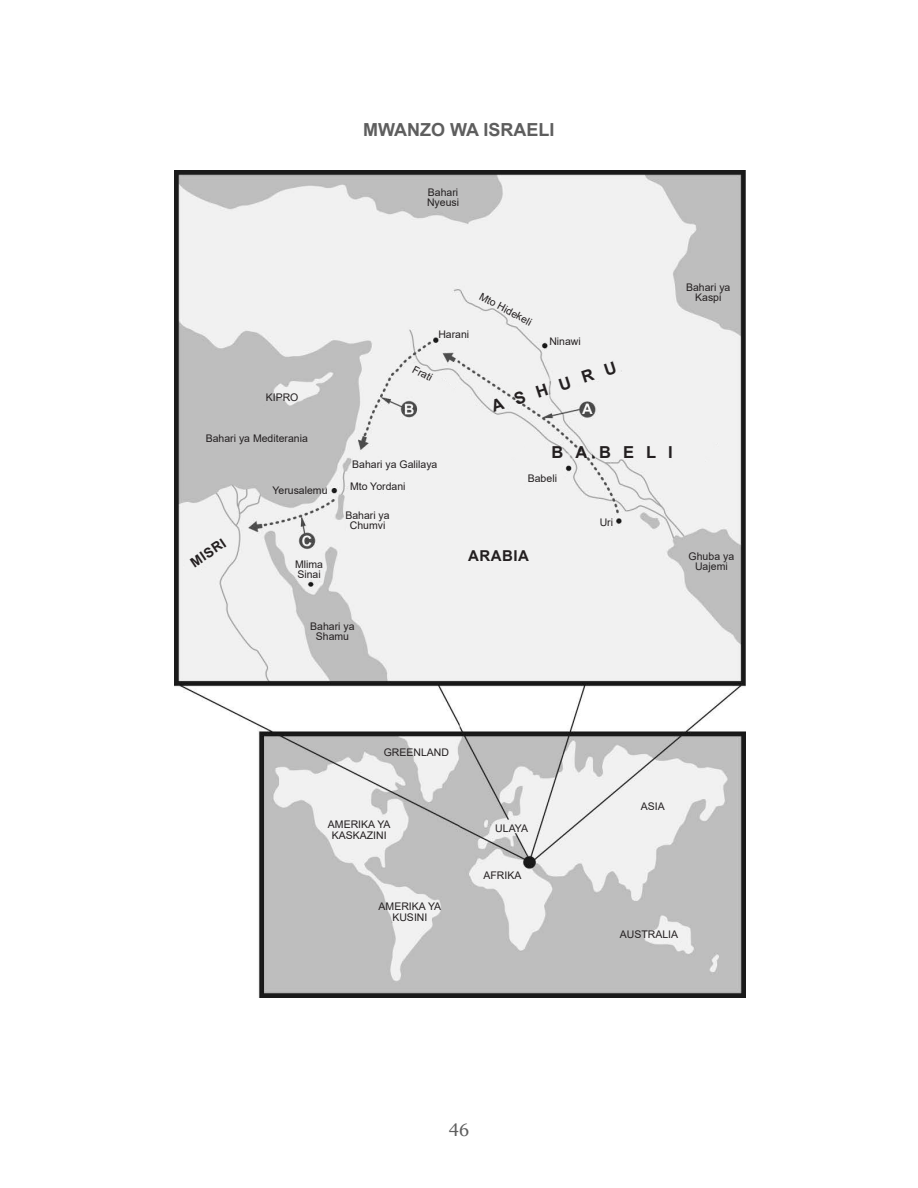
<style>
.page{position:relative;width:918px;height:1188px;background:#fff}
.page>*{position:absolute;margin:0;border:0;box-sizing:border-box;transform-origin:0 0}
.header_in_text{font:700 18px "Arial";color:#5e5e5e}
.t1{font:18px "Georgia";color:#5e5e5e}
.text_11_pt_tracking{font:700 16.5px "Arial";letter-spacing:.725em;color:#231f20}
.text_9_pt_bold{font:700 15px "Arial";letter-spacing:.035em;color:#231f20}
.text_9_pt_bold-2{font:700 13.5px "Arial";color:#231f20}
.text_7_pt{font:10.5px/10.5px "Arial";color:#231f20;text-align:center}
</style>
<div class="page">
<img style="left:174px;top:171px;width:572px;height:826px">
<p class="header_in_text" style="left:363px;top:117px;width:193px">MWANZO WA ISRAELI</p>
<p class="text_7_pt" style="left:427px;top:187px;width:34px;text-align:left">Bahari<br>Nyeusi</p>
<p class="text_7_pt" style="left:266px;top:392px;width:34px">KIPRO</p>
<p class="text_7_pt" style="left:206px;top:433px;width:104px">Bahari ya Mediterania</p>
<p class="text_9_pt_bold-2" style="left:187px;top:556px;width:41px;rotate:-34deg">MISRI</p>
<p class="text_7_pt" style="left:272px;top:485px;width:57px">Yerusalemu</p>
<p class="text_7_pt" style="left:295px;top:559px;width:29px;text-align:left">Mlima<br>Sinai</p>
<p class="text_7_pt" style="left:438px;top:329px;width:32px">Harani</p>
<p class="text_7_pt" style="left:416px;top:364px;width:22px;rotate:28deg">Frati</p>
<p class="text_7_pt" style="left:352px;top:459px;width:87px">Bahari ya Galilaya</p>
<p class="text_7_pt" style="left:350px;top:481px;width:57px">Mto Yordani</p>
<p class="text_7_pt" style="left:345px;top:510px;width:46px">Bahari ya<br>Chumvi</p>
<p class="text_7_pt" style="left:483px;top:291px;width:59px;rotate:28deg">Mto Hidekeli</p>
<p class="text_7_pt" style="left:549px;top:336px;width:33px">Ninawi</p>
<p class="text_11_pt_tracking" style="left:488px;top:396px;width:132px;rotate:-18deg">ASHURU</p>
<p class="text_11_pt_tracking" style="left:552px;top:441px;width:123px">BABELI</p>
<p class="text_7_pt" style="left:528px;top:473px;width:31px">Babeli</p>
<p class="text_7_pt" style="left:600px;top:517px;width:15px">Uri</p>
<p class="text_9_pt_bold" style="left:468px;top:546px;width:62px">ARABIA</p>
<p class="text_7_pt" style="left:686px;top:282px;width:46px">Bahari ya<br>Kaspi</p>
<p class="text_7_pt" style="left:689px;top:551px;width:47px">Ghuba ya<br>Uajemi</p>
<p class="text_7_pt" style="left:310px;top:621px;width:46px">Bahari ya<br>Shamu</p>
<p class="text_7_pt" style="left:384px;top:747px;width:67px">GREENLAND</p>
<p class="text_7_pt" style="left:328px;top:819px;width:64px">AMERIKA YA<br>KASKAZINI</p>
<p class="text_7_pt" style="left:379px;top:901px;width:64px">AMERIKA YA<br>KUSINI</p>
<p class="text_7_pt" style="left:495px;top:823px;width:34px">ULAYA</p>
<p class="text_7_pt" style="left:483px;top:870px;width:39px">AFRIKA</p>
<p class="text_7_pt" style="left:641px;top:801px;width:25px">ASIA</p>
<p class="text_7_pt" style="left:620px;top:929px;width:60px">AUSTRALIA</p>
<h1 class="t1" style="left:449px;top:1119px;width:22px">46</h1>
</div>
